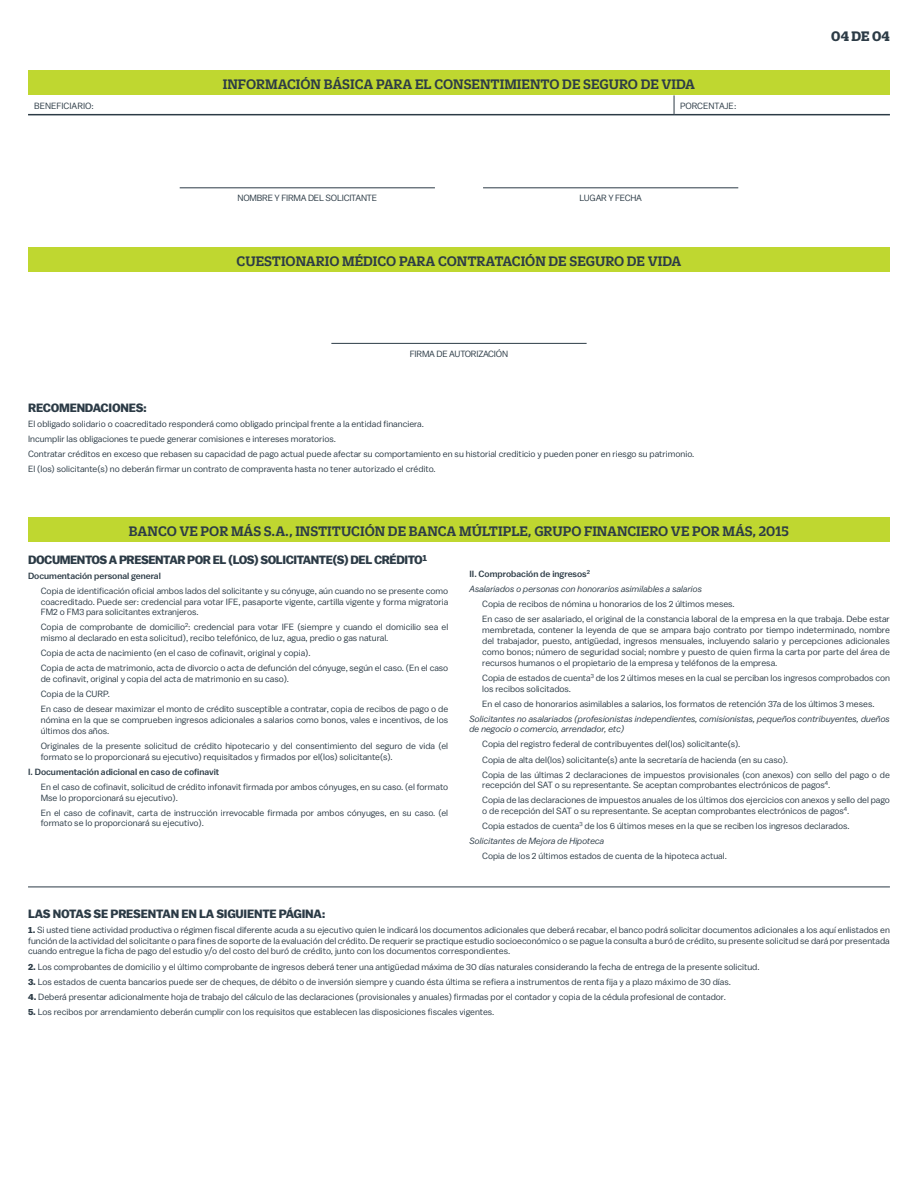
<style>
.page{position:relative;width:918px;height:1188px;background:#fff}
.page>*{position:absolute;margin:0;border:0;box-sizing:border-box;transform-origin:0 0}
.t1{font:500 15px "Duplicate Slab";color:#2c3b46}
.t2{font:700 15px "Duplicate Slab";color:#2c3b46}
.t3{font:700 12px "Balto";letter-spacing:-.02em;color:#2c3b46}
.t4{font:700 12px "Balto";letter-spacing:-.04em;color:#2c3b46}
.t5{font:9px/10.8px "Balto";color:#2c3b46}
.t6{font:italic 9px/15px "Balto";color:#2c3b46}
.t7{font:500 9px "Balto";color:#2c3b46}
.t8{font:9px "Balto";letter-spacing:-.025em;color:#2c3b46}
.s1{font-weight:500;font-style:normal}
.s2{font-weight:700}
</style>
<div class="page">
<div style="left:28px;top:71px;width:862px;height:24px;background:#bfd730"></div>
<div style="left:28px;top:247px;width:862px;height:25px;background:#bfd730"></div>
<hr style="left:483px;top:187px;width:255px;height:1px;background:#2c3b46">
<hr style="left:331px;top:343px;width:256px;height:1px;background:#2c3b46">
<hr style="left:180px;top:187px;width:255px;height:1px;background:#2c3b46">
<svg style="left:674px;top:95px;width:1px;height:19px"></svg>
<hr style="left:28px;top:114px;width:646px;height:1px;background:#2c3b46">
<hr style="left:674px;top:114px;width:216px;height:1px;background:#2c3b46">
<div style="left:28px;top:517px;width:862px;height:25px;background:#bfd730"></div>
<hr style="left:28px;top:887px;width:862px;height:1px;background:#2c3b46">
<h1 class="t1" style="left:223px;top:75px;width:474px">INFORMACIÓN BÁSICA PARA EL CONSENTIMIENTO DE SEGURO DE VIDA</h1>
<p class="t5" style="left:34px;top:100px;width:61px">BENEFICIARIO:</p>
<p class="t5" style="left:680px;top:100px;width:58px">PORCENTAJE:</p>
<p class="t8" style="left:238px;top:193px;width:141px">NOMBRE Y FIRMA DEL SOLICITANTE</p>
<p class="t8" style="left:579px;top:193px;width:64px">LUGAR Y FECHA</p>
<h1 class="t1" style="left:237px;top:251px;width:446px">CUESTIONARIO MÉDICO PARA CONTRATACIÓN DE SEGURO DE VIDA</h1>
<p class="t8" style="left:410px;top:348px;width:100px">FIRMA DE AUTORIZACIÓN</p>
<h2 class="t3" style="left:28px;top:401px;width:120px">RECOMENDACIONES:</h2>
<p class="t5" style="left:28px;top:416px;width:668px;line-height:15px">El obligado solidario o coacreditado responderá como obligado principal frente a la entidad financiera.<br>Incumplir las obligaciones te puede generar comisiones e intereses moratorios.<br>Contratar créditos en exceso que rebasen su capacidad de pago actual puede afectar su comportamiento en su historial crediticio y pueden poner en riesgo su patrimonio.<br>El (los) solicitante(s) no deberán firmar un contrato de compraventa hasta no tener autorizado el crédito.</p>
<h1 class="t2" style="left:831px;top:26px;width:60px">04 DE 04</h1>
<h1 class="t1" style="left:129px;top:521px;width:662px">BANCO VE POR MÁS S.A., INSTITUCIÓN DE BANCA MÚLTIPLE, GRUPO FINANCIERO VE POR MÁS, 2015</h1>
<p class="t6" style="left:470px;top:566px;width:234px"><span class="s1">II. Comprobación de ingresos</span><sup>2<br></sup>Asalariados o personas con honorarios asimilables a salarios</p>
<p class="t5" style="left:482px;top:597px;width:409px;line-height:15px">Copia de recibos de nómina u honorarios de los 2 últimos meses.<br>En caso de ser asalariado, el original de la constancia laboral de la empresa en la que trabaja. Debe estar</p>
<p class="t5" style="left:482px;top:624px;width:409px;text-align:justify">membretada, contener la leyenda de que se ampara bajo contrato por tiempo indeterminado, nombre del trabajador, puesto, antigüedad, ingresos mensuales, incluyendo salario y percepciones adicionales como bonos; número de seguridad social; nombre y puesto de quien firma la carta por parte del área de recursos humanos o el propietario de la empresa y teléfonos de la empresa.</p>
<p class="t5" style="left:482px;top:672px;width:409px">Copia de estados de cuenta<sup>3</sup> de los 2 últimos meses en la cual se perciban los ingresos comprobados con los recibos solicitados.</p>
<p class="t5" style="left:482px;top:698px;width:394px">En el caso de honorarios asimilables a salarios, los formatos de retención 37a de los últimos 3 meses.</p>
<p class="t6" style="left:470px;top:713px;width:422px;line-height:10.8px">Solicitantes no asalariados (profesionistas independientes, comisionistas, pequeños contribuyentes, dueños de negocio o comercio, arrendador, etc)</p>
<p class="t5" style="left:482px;top:737px;width:409px;line-height:15px">Copia del registro federal de contribuyentes del(los) solicitante(s).<br>Copia de alta del(los) solicitante(s) ante la secretaría de hacienda (en su caso).<br>Copia de las últimas 2 declaraciones de impuestos provisionales (con anexos) con sello del pago o de</p>
<p class="t5" style="left:482px;top:777px;width:409px;line-height:15px">recepción del SAT o su representante. Se aceptan comprobantes electrónicos de pagos<sup>4</sup>.<br>Copia de las declaraciones de impuestos anuales de los últimos dos ejercicios con anexos y sello del pago</p>
<p class="t5" style="left:482px;top:805px;width:369px">o de recepción del SAT o su representante. Se aceptan comprobantes electrónicos de pagos<sup>4</sup>.</p>
<p class="t5" style="left:482px;top:821px;width:369px">Copia estados de cuenta<sup>3</sup> de los 6 últimos meses en la que se reciben los ingresos declarados.</p>
<p class="t6" style="left:469px;top:833px;width:136px">Solicitantes de Mejora de Hipoteca</p>
<p class="t5" style="left:482px;top:851px;width:246px">Copia de los 2 últimos estados de cuenta de la hipoteca actual.</p>
<h2 class="t4" style="left:28px;top:552px;width:401px">DOCUMENTOS A PRESENTAR POR EL (LOS) SOLICITANTE(S) DEL CRÉDITO<sup>1</sup></h2>
<p class="t7" style="left:28px;top:570px;width:134px">Documentación personal general</p>
<p class="t5" style="left:41px;top:585px;width:409px;text-align:justify">Copia de identificación oficial ambos lados del solicitante y su cónyuge, aún cuando no se presente como coacreditado. Puede ser: credencial para votar IFE, pasaporte vigente, cartilla vigente y forma migratoria FM2 o FM3 para solicitantes extranjeros.</p>
<p class="t5" style="left:41px;top:622px;width:409px">Copia de comprobante de domicilio<sup>2</sup>: credencial para votar IFE (siempre y cuando el domicilio sea el mismo al declarado en esta solicitud), recibo telefónico, de luz, agua, predio o gas natural.</p>
<p class="t5" style="left:41px;top:645px;width:409px;line-height:15px">Copia de acta de nacimiento (en el caso de cofinavit, original y copia).<br>Copia de acta de matrimonio, acta de divorcio o acta de defunción del cónyuge, según el caso. (En el caso</p>
<p class="t5" style="left:41px;top:671px;width:409px;line-height:15px">de cofinavit, original y copia del acta de matrimonio en su caso).<br>Copia de la CURP.<br>En caso de desear maximizar el monto de crédito susceptible a contratar, copia de recibos de pago o de</p>
<p class="t5" style="left:41px;top:714px;width:409px">nómina en la que se comprueben ingresos adicionales a salarios como bonos, vales e incentivos, de los últimos dos años.</p>
<p class="t5" style="left:41px;top:740px;width:409px">Originales de la presente solicitud de crédito hipotecario y del consentimiento del seguro de vida (el formato se lo proporcionará su ejecutivo) requisitados y firmados por el(los) solicitante(s).</p>
<p class="t7" style="left:28px;top:766px;width:193px">I. Documentación adicional en caso de cofinavit</p>
<p class="t5" style="left:41px;top:781px;width:409px">En el caso de cofinavit, solicitud de crédito infonavit firmada por ambos cónyuges, en su caso. (el formato<br>Mse lo proporcionará su ejecutivo).</p>
<p class="t5" style="left:41px;top:807px;width:409px">En el caso de cofinavit, carta de instrucción irrevocable firmada por ambos cónyuges, en su caso. (el formato se lo proporcionará su ejecutivo).</p>
<h2 class="t3" style="left:28px;top:906px;width:299px">LAS NOTAS SE PRESENTAN EN LA SIGUIENTE PÁGINA:</h2>
<p class="t5" style="left:28px;top:924px;width:863px;text-align:justify"><span class="s2">1.</span> Si usted tiene actividad productiva o régimen fiscal diferente acuda a su ejecutivo quien le indicará los documentos adicionales que deberá recabar, el banco podrá solicitar documentos adicionales a los aquí enlistados en función de la actividad del solicitante o para fines de soporte de la evaluación del crédito. De requerir se practique estudio socioeconómico o se pague la consulta a buró de crédito, su presente solicitud se dará por presentada cuando entregue la ficha de pago del estudio y/o del costo del buró de crédito, junto con los documentos correspondientes.</p>
<p class="t5" style="left:28px;top:961px;width:733px"><span class="s2">2.</span> Los comprobantes de domicilio y el último comprobante de ingresos deberá tener una antigüedad máxima de 30 días naturales considerando la fecha de entrega de la presente solicitud.</p>
<p class="t5" style="left:28px;top:976px;width:704px"><span class="s2">3.</span> Los estados de cuenta bancarios puede ser de cheques, de débito o de inversión siempre y cuando ésta última se refiera a instrumentos de renta fija y a plazo máximo de 30 días.</p>
<p class="t5" style="left:28px;top:991px;width:699px"><span class="s2">4.</span> Deberá presentar adicionalmente hoja de trabajo del cálculo de las declaraciones (provisionales y anuales) firmadas por el contador y copia de la cédula profesional de contador.</p>
<p class="t5" style="left:28px;top:1006px;width:468px"><span class="s2">5.</span> Los recibos por arrendamiento deberán cumplir con los requisitos que establecen las disposiciones fiscales vigentes.</p>
</div>
